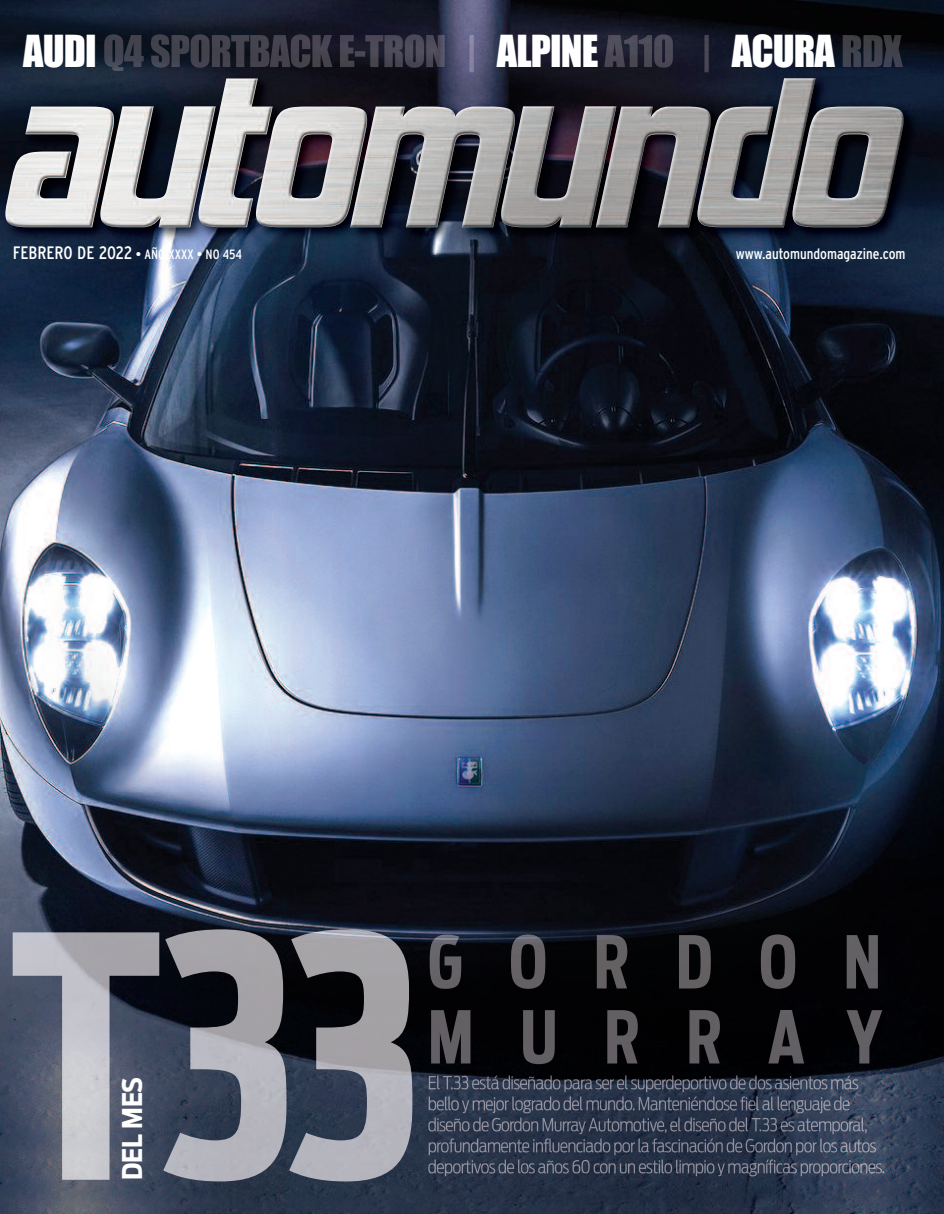
<style>
.page{position:relative;width:944px;height:1214px;background:#fff}
.page>*{position:absolute;margin:0;border:0;box-sizing:border-box;transform-origin:0 0}
.t1{font:40.5px "Impact";letter-spacing:-.02em;color:#fff}
.t2{font:700 27px "Antenna Cond";color:#fff}
.t3{font:condensed 15px "Interstate";color:#fff}
.t4{font:condensed 13.5px "Interstate";color:#fff}
.s1{font-size:18px}
</style>
<div class="page">
<img style="left:0;top:0;width:943px;height:1214px">
<img style="left:0;top:69px;width:943px;height:190px">
<img style="left:5px;top:78px;width:684px;height:149px">
<img style="left:104px;top:34px;width:165px;height:35px">
<img style="left:111px;top:69px;width:158px;height:2px">
<img style="left:604px;top:34px;width:104px;height:35px">
<svg style="left:703px;top:69px;width:5px;height:3px"></svg>
<img style="left:842px;top:35px;width:60px;height:32px">
<img style="left:289px;top:929px;width:123px;height:252px">
<img style="left:163px;top:929px;width:123px;height:252px">
<img style="left:13px;top:932px;width:146px;height:247px">
<img style="left:429px;top:1075px;width:105px;height:14px">
<img style="left:428px;top:1096px;width:115px;height:17px">
<img style="left:428px;top:1117px;width:125px;height:14px">
<img style="left:428px;top:1138px;width:120px;height:17px">
<img style="left:428px;top:1159px;width:117px;height:17px">
<img style="left:429px;top:934px;width:448px;height:54px">
<img style="left:431px;top:1010px;width:451px;height:54px">
<h1 class="t1" style="left:23px;top:26px;width:75px">AUDI</h1>
<h1 class="t1" style="left:497px;top:26px;width:103px">ALPINE</h1>
<h1 class="t1" style="left:731px;top:26px;width:105px">ACURA</h1>
<p class="t4" style="left:13px;top:246px;width:231px"><span class="s1">FEBRERO DE 2022</span> • AÑO XXXX • NO 454</p>
<p class="t3" style="left:735px;top:245px;width:171px">www.automundomagazine.com</p>
<h2 class="t2" style="left:116px;top:1180px;width:105px;rotate:-90deg">DEL MES</h2>
</div>
